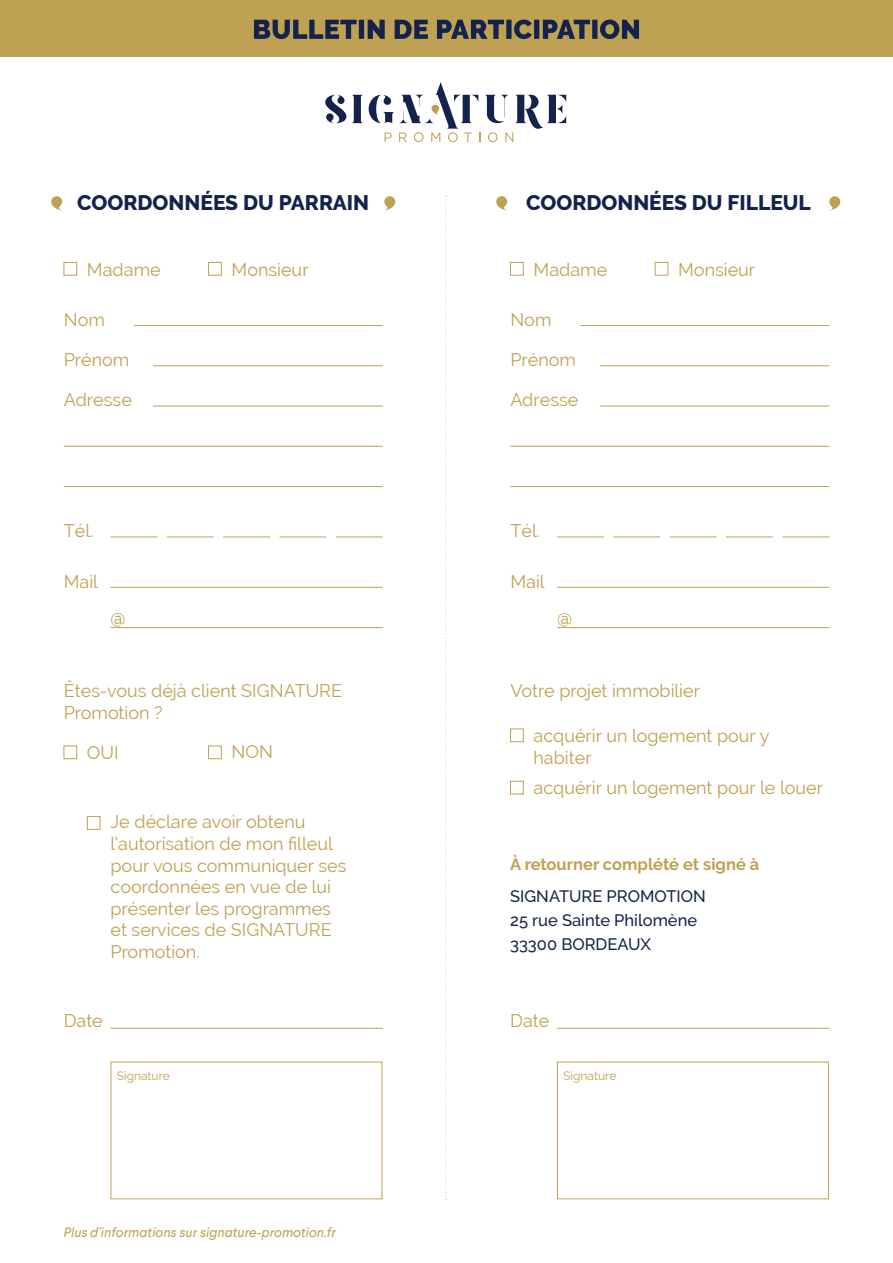
<style>
.page{position:relative;width:893px;height:1263px;background:#fff}
.page>*{position:absolute;margin:0;border:0;box-sizing:border-box;transform-origin:0 0}
.t1{font:800 21px "Raleway";color:#14234b}
.t2{font:18px/21.6px "Raleway";color:#bea152}
.t3{font:500 18px "Raleway";color:#bea152}
.t4{font:500 16.5px "Raleway";color:#14234b}
.t5{font:700 16.5px "Raleway";color:#bea152}
.t6{font:italic 13.5px "Larsseit";color:#bea152}
.t7{font:12px "Raleway";color:#bea152}
</style>
<div class="page">
<div style="left:0;top:0;width:893px;height:56px;background:#bea152"></div>
<svg style="left:254px;top:20px;width:385px;height:19px"></svg>
<svg style="left:445px;top:195px;width:2px;height:1005px"></svg>
<hr style="left:111px;top:1028px;width:272px;height:1px;background:#bea152">
<div style="left:111px;top:1062px;width:271px;height:137px;border:1px solid #bea152"></div>
<hr style="left:557px;top:1028px;width:272px;height:1px;background:#bea152">
<div style="left:557px;top:1062px;width:272px;height:137px;border:1px solid #bea152"></div>
<svg style="left:51px;top:196px;width:12px;height:14px"></svg>
<svg style="left:496px;top:196px;width:12px;height:14px"></svg>
<svg style="left:384px;top:196px;width:11px;height:14px"></svg>
<svg style="left:829px;top:196px;width:11px;height:14px"></svg>
<hr style="left:134px;top:325px;width:249px;height:1px;background:#bea152">
<hr style="left:153px;top:365px;width:230px;height:1px;background:#bea152">
<hr style="left:153px;top:406px;width:230px;height:1px;background:#bea152">
<hr style="left:64px;top:446px;width:319px;height:1px;background:#bea152">
<hr style="left:64px;top:486px;width:319px;height:1px;background:#bea152">
<hr style="left:111px;top:587px;width:272px;height:1px;background:#bea152">
<hr style="left:111px;top:627px;width:272px;height:1px;background:#bea152">
<hr style="left:111px;top:537px;width:46px;height:1px;background:#bea152">
<hr style="left:167px;top:537px;width:47px;height:1px;background:#bea152">
<hr style="left:223px;top:537px;width:47px;height:1px;background:#bea152">
<hr style="left:280px;top:537px;width:46px;height:1px;background:#bea152">
<hr style="left:336px;top:537px;width:47px;height:1px;background:#bea152">
<div style="left:64px;top:262px;width:13px;height:14px;border:1px solid #bea152"></div>
<div style="left:208px;top:262px;width:14px;height:14px;border:1px solid #bea152"></div>
<hr style="left:581px;top:325px;width:248px;height:1px;background:#bea152">
<hr style="left:600px;top:365px;width:229px;height:1px;background:#bea152">
<hr style="left:600px;top:406px;width:229px;height:1px;background:#bea152">
<hr style="left:510px;top:446px;width:319px;height:1px;background:#bea152">
<hr style="left:510px;top:486px;width:319px;height:1px;background:#bea152">
<hr style="left:557px;top:587px;width:272px;height:1px;background:#bea152">
<hr style="left:557px;top:627px;width:272px;height:1px;background:#bea152">
<hr style="left:557px;top:537px;width:47px;height:1px;background:#bea152">
<hr style="left:613px;top:537px;width:47px;height:1px;background:#bea152">
<hr style="left:670px;top:537px;width:47px;height:1px;background:#bea152">
<hr style="left:726px;top:537px;width:47px;height:1px;background:#bea152">
<hr style="left:782px;top:537px;width:47px;height:1px;background:#bea152">
<div style="left:510px;top:262px;width:14px;height:14px;border:1px solid #bea152"></div>
<div style="left:655px;top:262px;width:13px;height:14px;border:1px solid #bea152"></div>
<div style="left:208px;top:745px;width:14px;height:14px;border:1px solid #bea152"></div>
<div style="left:64px;top:745px;width:13px;height:14px;border:1px solid #bea152"></div>
<div style="left:510px;top:728px;width:14px;height:14px;border:1px solid #bea152"></div>
<div style="left:510px;top:781px;width:14px;height:13px;border:1px solid #bea152"></div>
<div style="left:87px;top:816px;width:13px;height:14px;background:#fff;border:1px solid #bea152"></div>
<svg style="left:325px;top:82px;width:241px;height:60px"></svg>
<p class="t1" style="left:77px;top:191px;width:293px">COORDONNÉES DU PARRAIN</p>
<p class="t1" style="left:526px;top:191px;width:286px">COORDONNÉES DU FILLEUL</p>
<p class="t2" style="left:87px;top:258px;width:75px">Madame</p>
<p class="t2" style="left:232px;top:258px;width:79px">Monsieur</p>
<p class="t2" style="left:534px;top:258px;width:75px">Madame</p>
<p class="t2" style="left:678px;top:258px;width:79px">Monsieur</p>
<p class="t2" style="left:64px;top:309px;width:43px">Nom</p>
<p class="t2" style="left:64px;top:349px;width:67px">Prénom</p>
<p class="t2" style="left:64px;top:389px;width:70px">Adresse</p>
<p class="t2" style="left:510px;top:309px;width:43px">Nom</p>
<p class="t2" style="left:510px;top:349px;width:67px">Prénom</p>
<p class="t2" style="left:510px;top:389px;width:70px">Adresse</p>
<p class="t2" style="left:64px;top:520px;width:31px">Tél.</p>
<p class="t2" style="left:510px;top:520px;width:31px">Tél.</p>
<p class="t2" style="left:64px;top:570px;width:36px">Mail</p>
<p class="t2" style="left:510px;top:570px;width:36px">Mail</p>
<p class="t3" style="left:111px;top:607px;width:17px">@</p>
<p class="t3" style="left:557px;top:607px;width:17px">@</p>
<p class="t2" style="left:64px;top:680px;width:280px">Êtes-vous déjà client SIGNATURE<br>Promotion ?</p>
<p class="t2" style="left:87px;top:742px;width:33px">OUI</p>
<p class="t2" style="left:232px;top:740px;width:43px">NON</p>
<p class="t2" style="left:510px;top:680px;width:191px">Votre projet immobilier</p>
<p class="t2" style="left:534px;top:725px;width:237px">acquérir un logement pour y habiter</p>
<p class="t2" style="left:534px;top:777px;width:291px">acquérir un logement pour le louer</p>
<p class="t2" style="left:111px;top:811px;width:237px">Je déclare avoir obtenu l’autorisation de mon filleul pour vous communiquer ses coordonnées en vue de lui présenter les programmes et services de SIGNATURE<br>Promotion.</p>
<p class="t5" style="left:510px;top:854px;width:251px">À retourner complété et signé à</p>
<p class="t4" style="left:510px;top:887px;width:197px">SIGNATURE PROMOTION</p>
<p class="t4" style="left:510px;top:911px;width:189px">25 rue Sainte Philomène</p>
<p class="t4" style="left:510px;top:935px;width:142px">33300 BORDEAUX</p>
<p class="t2" style="left:64px;top:1010px;width:41px">Date</p>
<p class="t2" style="left:510px;top:1010px;width:41px">Date</p>
<p class="t7" style="left:117px;top:1068px;width:55px">Signature</p>
<p class="t7" style="left:563px;top:1068px;width:55px">Signature</p>
<p class="t6" style="left:64px;top:1223px;width:274px">Plus d’informations sur signature-promotion.fr</p>
</div>
